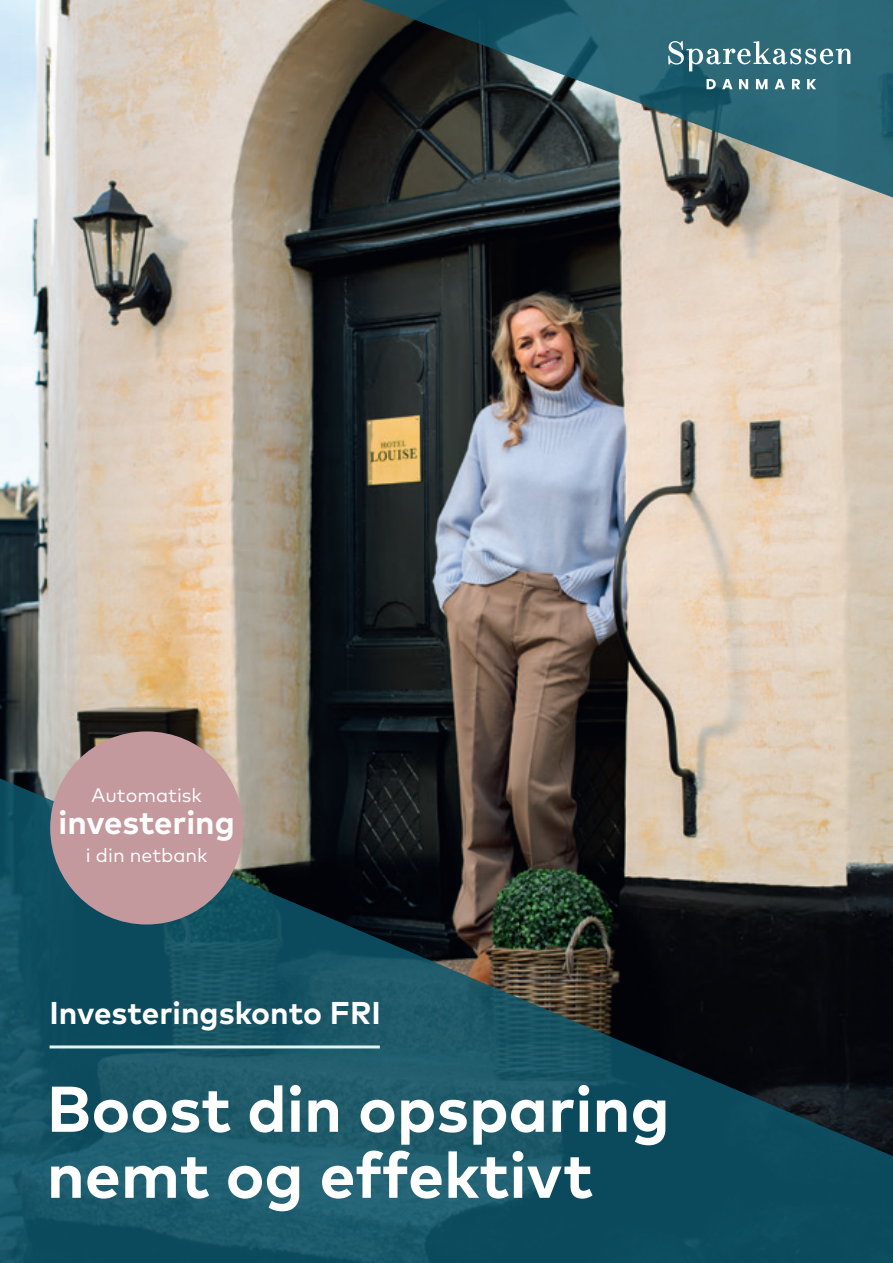
<style>
.page{position:relative;width:893px;height:1263px;background:#fff}
.page>*{position:absolute;margin:0;border:0;box-sizing:border-box;transform-origin:0 0}
.t1{font:700 64.5px "Mark Pro";color:#fff}
.t2{font:700 33px "Mark Pro";color:#fff}
.t3{font:700 31.5px "Mark Pro";color:#fff}
.t4{font:19.5px "Mark Pro";color:#fff}
</style>
<div class="page">
<img style="left:0;top:0;width:893px;height:769px">
<svg style="left:305px;top:0;width:588px;height:205px;background:#415a5c"></svg>
<svg style="left:0;top:769px;width:893px;height:494px;background:#274c54"></svg>
<hr style="left:50px;top:1045px;width:330px;height:3px;background:#e2f2ec">
<div style="left:50px;top:731px;width:193px;height:193px;background:#c4999e;border-radius:50%"></div>
<svg style="left:668px;top:41px;width:182px;height:30px;background:#598894"></svg>
<svg style="left:706px;top:79px;width:10px;height:10px"></svg>
<svg style="left:722px;top:79px;width:10px;height:10px"></svg>
<svg style="left:739px;top:79px;width:9px;height:10px"></svg>
<svg style="left:756px;top:79px;width:11px;height:10px"></svg>
<svg style="left:775px;top:79px;width:10px;height:10px"></svg>
<svg style="left:792px;top:79px;width:8px;height:10px"></svg>
<svg style="left:807px;top:79px;width:9px;height:10px"></svg>
<p class="t4" style="left:92px;top:781px;width:112px">Automatisk</p>
<p class="t2" style="left:59px;top:797px;width:178px">investering</p>
<p class="t4" style="left:86px;top:840px;width:123px">i din netbank</p>
<p class="t3" style="left:50px;top:989px;width:333px">Investeringskonto FRI</p>
<p class="t1" style="left:47px;top:1060px;width:624px">Boost din opsparing</p>
<p class="t1" style="left:47px;top:1126px;width:548px">nemt og effektivt</p>
</div>
